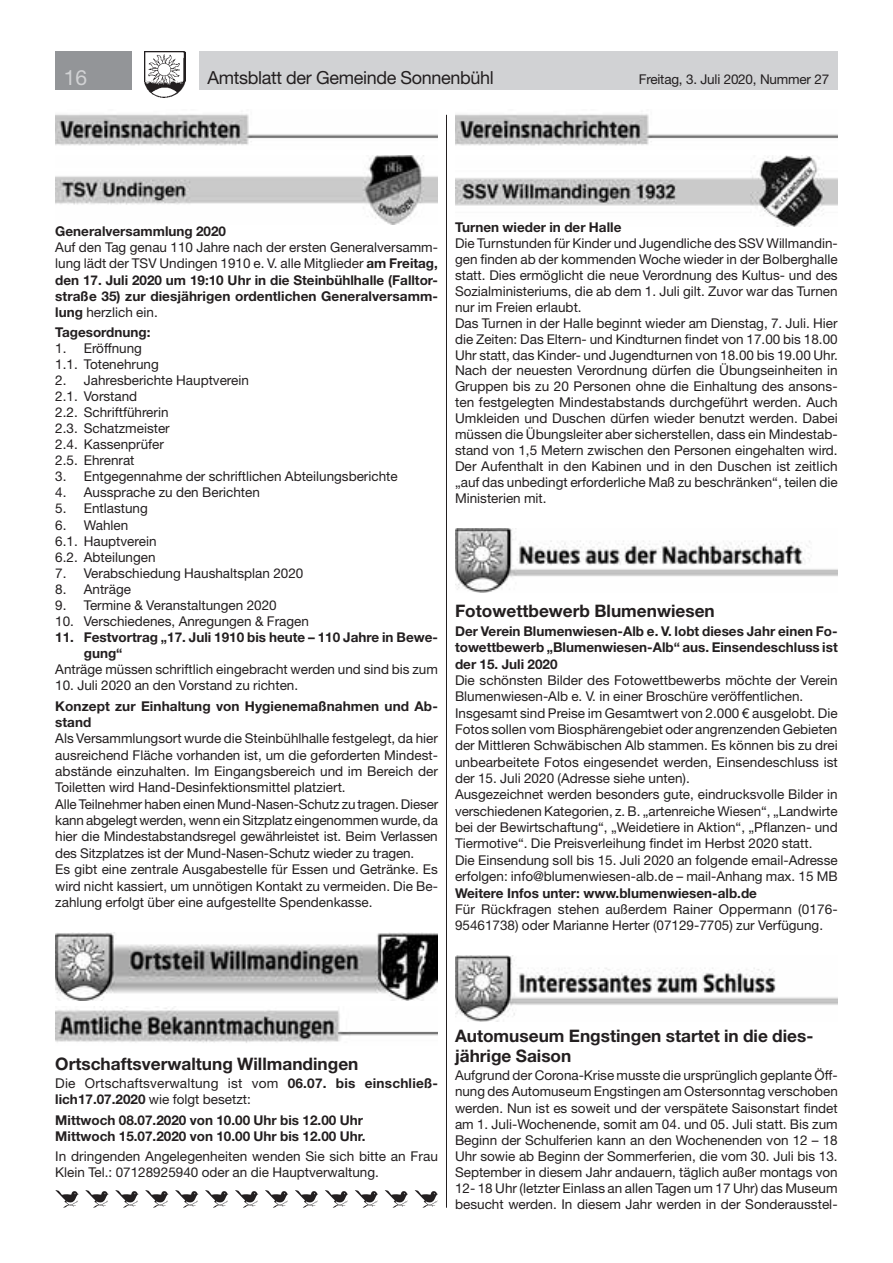
<style>
.page{position:relative;width:893px;height:1263px;background:#fff}
.page>*{position:absolute;margin:0;border:0;box-sizing:border-box;transform-origin:0 0}
.t1{font:21px "Helvetica Neue LT Std";color:#d1d2d4}
.t2{font:18px "Helvetica Neue LT Std";letter-spacing:-.02em;color:#231f20}
.t3{font:700 17.25px/20.5px "Helvetica Neue LT Std";color:#231f20}
.t4{font:13.5px/16.4px "Helvetica Neue LT Std";color:#231f20}
.t5{font:700 13.5px/16px "Helvetica Neue LT Std";color:#231f20}
.s1{font-weight:400}
.s2{font-weight:700}
</style>
<div class="page">
<div style="left:199px;top:51px;width:639px;height:38px;background:#d1d2d4"></div>
<div style="left:55px;top:51px;width:77px;height:38px;background:#939598"></div>
<img style="left:145px;top:51px;width:41px;height:47px">
<img style="left:55px;top:114px;width:383px;height:32px">
<img style="left:55px;top:155px;width:383px;height:70px">
<img style="left:55px;top:932px;width:383px;height:69px">
<img style="left:55px;top:1006px;width:383px;height:37px">
<img style="left:455px;top:114px;width:383px;height:32px">
<img style="left:455px;top:155px;width:383px;height:71px">
<img style="left:455px;top:528px;width:383px;height:65px">
<img style="left:455px;top:956px;width:383px;height:65px">
<hr style="left:446px;top:115px;width:1px;height:1093px;background:#231f20">
<svg style="left:115px;top:1190px;width:24px;height:18px"></svg>
<svg style="left:85px;top:1190px;width:24px;height:18px"></svg>
<svg style="left:55px;top:1190px;width:24px;height:18px"></svg>
<svg style="left:205px;top:1190px;width:23px;height:18px"></svg>
<svg style="left:175px;top:1190px;width:23px;height:18px"></svg>
<svg style="left:145px;top:1190px;width:23px;height:18px"></svg>
<svg style="left:295px;top:1190px;width:23px;height:18px"></svg>
<svg style="left:265px;top:1190px;width:23px;height:18px"></svg>
<svg style="left:235px;top:1190px;width:23px;height:18px"></svg>
<svg style="left:385px;top:1190px;width:23px;height:18px"></svg>
<svg style="left:355px;top:1190px;width:23px;height:18px"></svg>
<svg style="left:325px;top:1190px;width:23px;height:18px"></svg>
<svg style="left:415px;top:1190px;width:23px;height:18px"></svg>
<h1 class="t1" style="left:64px;top:65px;width:25px">16</h1>
<h2 class="t2" style="left:207px;top:67px;width:288px">Amtsblatt der Gemeinde Sonnenbühl</h2>
<p class="t4" style="left:639px;top:71px;width:192px">Freitag, 3. Juli 2020, Nummer 27</p>
<p class="t5" style="left:55px;top:223px;width:172px">Generalversammlung 2020</p>
<p class="t5" style="left:55px;top:239px;width:384px;text-align:justify"><span class="s1">Auf den Tag genau 110 Jahre nach der ersten Generalversamm&shy;lung lädt der TSV Undingen 1910 e. V. alle Mitglieder</span> am Freitag, den 17. Juli 2020 um 19:10 Uhr in die Steinbühlhalle (Falltor&shy;straße 35) zur diesjährigen ordentlichen Generalversamm&shy;lung <span class="s1">herzlich ein.</span></p>
<p class="t5" style="left:55px;top:324px;width:97px">Tagesordnung:</p>
<p class="t4" style="left:55px;top:340px;width:105px">1. Eröffnung<br>1.1. Totenehrung</p>
<p class="t4" style="left:55px;top:372px;width:195px">2. Jahresberichte Hauptverein<br>2.1. Vorstand<br>2.2. Schriftführerin<br>2.3. Schatzmeister<br>2.4. Kassenprüfer<br>2.5. Ehrenrat</p>
<p class="t4" style="left:55px;top:468px;width:344px">3. Entgegennahme der schriftlichen Abteilungsberichte</p>
<p class="t4" style="left:55px;top:484px;width:206px">4. Aussprache zu den Berichten</p>
<p class="t4" style="left:55px;top:500px;width:94px">5. Entlastung</p>
<p class="t4" style="left:55px;top:516px;width:103px">6. Wahlen<br>6.1. Hauptverein<br>6.2. Abteilungen</p>
<p class="t4" style="left:55px;top:564px;width:250px">7. Verabschiedung Haushaltsplan 2020</p>
<p class="t4" style="left:55px;top:581px;width:77px">8. Anträge</p>
<p class="t4" style="left:55px;top:597px;width:223px">9. Termine &amp; Veranstaltungen 2020</p>
<p class="t4" style="left:55px;top:613px;width:255px">10. Verschiedenes, Anregungen &amp; Fragen</p>
<p class="t5" style="left:84px;top:629px;width:356px;text-indent:-28px">11. Festvortrag „17. Juli 1910 bis heute – 110 Jahre in Bewe&shy;gung“</p>
<p class="t4" style="left:55px;top:661px;width:384px">Anträge müssen schriftlich eingebracht werden und sind bis zum</p>
<p class="t4" style="left:55px;top:677px;width:244px">10. Juli 2020 an den Vorstand zu richten.</p>
<p class="t5" style="left:55px;top:697px;width:384px">Konzept zur Einhaltung von Hygienemaßnahmen und Ab&shy;stand</p>
<p class="t4" style="left:55px;top:730px;width:384px">Als Versammlungsort wurde die Steinbühlhalle festgelegt, da hier ausreichend Fläche vorhanden ist, um die geforderten Mindest&shy;abstände einzuhalten. Im Eingangsbereich und im Bereich der Toiletten wird Hand-Desinfektionsmittel platziert.<br>Alle Teilnehmer haben einen Mund-Nasen-Schutz zu tragen. Dieser kann abgelegt werden, wenn ein Sitzplatz eingenommen wurde, da hier die Mindestabstandsregel gewährleistet ist. Beim Verlassen des Sitzplatzes ist der Mund-Nasen-Schutz wieder zu tragen.<br>Es gibt eine zentrale Ausgabestelle für Essen und Getränke. Es wird nicht kassiert, um unnötigen Kontakt zu vermeiden. Die Be&shy;zahlung erfolgt über eine aufgestellte Spendenkasse.</p>
<p class="t5" style="left:455px;top:219px;width:168px">Turnen wieder in der Halle</p>
<p class="t4" style="left:455px;top:235px;width:384px;line-height:15.9px">Die Turnstunden für Kinder und Jugendliche des SSV Willmandin&shy;gen finden ab der kommenden Woche wieder in der Bolberghalle statt. Dies ermöglicht die neue Verordnung des Kultus- und des Sozialministeriums, die ab dem 1. Juli gilt. Zuvor war das Turnen nur im Freien erlaubt.<br>Das Turnen in der Halle beginnt wieder am Dienstag, 7. Juli. Hier die Zeiten: Das Eltern- und Kindturnen findet von 17.00 bis 18.00<br>Uhr statt, das Kinder- und Jugendturnen von 18.00 bis 19.00 Uhr.<br>Nach der neuesten Verordnung dürfen die Übungseinheiten in Gruppen bis zu 20 Personen ohne die Einhaltung des ansons&shy;ten festgelegten Mindestabstands durchgeführt werden. Auch Umkleiden und Duschen dürfen wieder benutzt werden. Dabei müssen die Übungsleiter aber sicherstellen, dass ein Mindestab&shy;stand von 1,5 Metern zwischen den Personen eingehalten wird.<br>Der Aufenthalt in den Kabinen und in den Duschen ist zeitlich „auf das unbedingt erforderliche Maß zu beschränken“, teilen die Ministerien mit.</p>
<p class="t3" style="left:455px;top:601px;width:261px">Fotowettbewerb Blumenwiesen</p>
<p class="t5" style="left:455px;top:623px;width:384px;text-align:justify">Der Verein Blumenwiesen-Alb e. V. lobt dieses Jahr einen Fo&shy;towettbewerb „Blumenwiesen-Alb“ aus. Einsendeschluss ist der 15. Juli 2020</p>
<p class="t4" style="left:455px;top:672px;width:384px">Die schönsten Bilder des Fotowettbewerbs möchte der Verein Blumenwiesen-Alb e. V. in einer Broschüre veröffentlichen.<br>Insgesamt sind Preise im Gesamtwert von 2.000 € ausgelobt. Die Fotos sollen vom Biosphärengebiet oder angrenzenden Gebieten der Mittleren Schwäbischen Alb stammen. Es können bis zu drei unbearbeitete Fotos eingesendet werden, Einsendeschluss ist der 15. Juli 2020 (Adresse siehe unten).<br>Ausgezeichnet werden besonders gute, eindrucksvolle Bilder in verschiedenen Kategorien, z. B. „artenreiche Wiesen“, „Landwirte bei der Bewirtschaftung“, „Weidetiere in Aktion“, „Pflanzen- und Tiermotive“. Die Preisverleihung findet im Herbst 2020 statt.<br>Die Einsendung soll bis 15. Juli 2020 an folgende email-Adresse erfolgen: info@blumenwiesen-alb.de – mail-Anhang max. 15 MB</p>
<p class="t5" style="left:455px;top:884px;width:304px">Weitere Infos unter: www.blumenwiesen-alb.de</p>
<p class="t4" style="left:455px;top:901px;width:384px">Für Rückfragen stehen außerdem Rainer Oppermann (0176-<br>95461738) oder Marianne Herter (07129-7705) zur Verfügung.</p>
<p class="t3" style="left:55px;top:1053px;width:305px">Ortschaftsverwaltung Willmandingen</p>
<p class="t4" style="left:55px;top:1075px;width:384px">Die Ortschaftsverwaltung ist vom <span class="s2">06.07. bis einschließ&shy;lich17.07.2020</span> wie folgt besetzt:</p>
<p class="t5" style="left:55px;top:1111px;width:312px">Mittwoch 08.07.2020 von 10.00 Uhr bis 12.00 Uhr<br>Mittwoch 15.07.2020 von 10.00 Uhr bis 12.00 Uhr.</p>
<p class="t4" style="left:55px;top:1148px;width:384px">In dringenden Angelegenheiten wenden Sie sich bitte an Frau<br>Klein Tel.: 07128925940 oder an die Hauptverwaltung.</p>
<p class="t3" style="left:455px;top:1025px;width:360px">Automuseum Engstingen startet in die dies&shy;jährige Saison</p>
<p class="t4" style="left:455px;top:1067px;width:384px;text-align:justify">Aufgrund der Corona-Krise musste die ursprünglich geplante Öff&shy;nung des Automuseum Engstingen am Ostersonntag verschoben werden. Nun ist es soweit und der verspätete Saisonstart findet am 1. Juli-Wochenende, somit am 04. und 05. Juli statt. Bis zum Beginn der Schulferien kann an den Wochenenden von 12 – 18<br>Uhr sowie ab Beginn der Sommerferien, die vom 30. Juli bis 13.<br>September in diesem Jahr andauern, täglich außer montags von 12- 18 Uhr (letzter Einlass an allen Tagen um 17 Uhr) das Museum besucht werden. In diesem Jahr werden in der Sonderausstel-</p>
</div>
